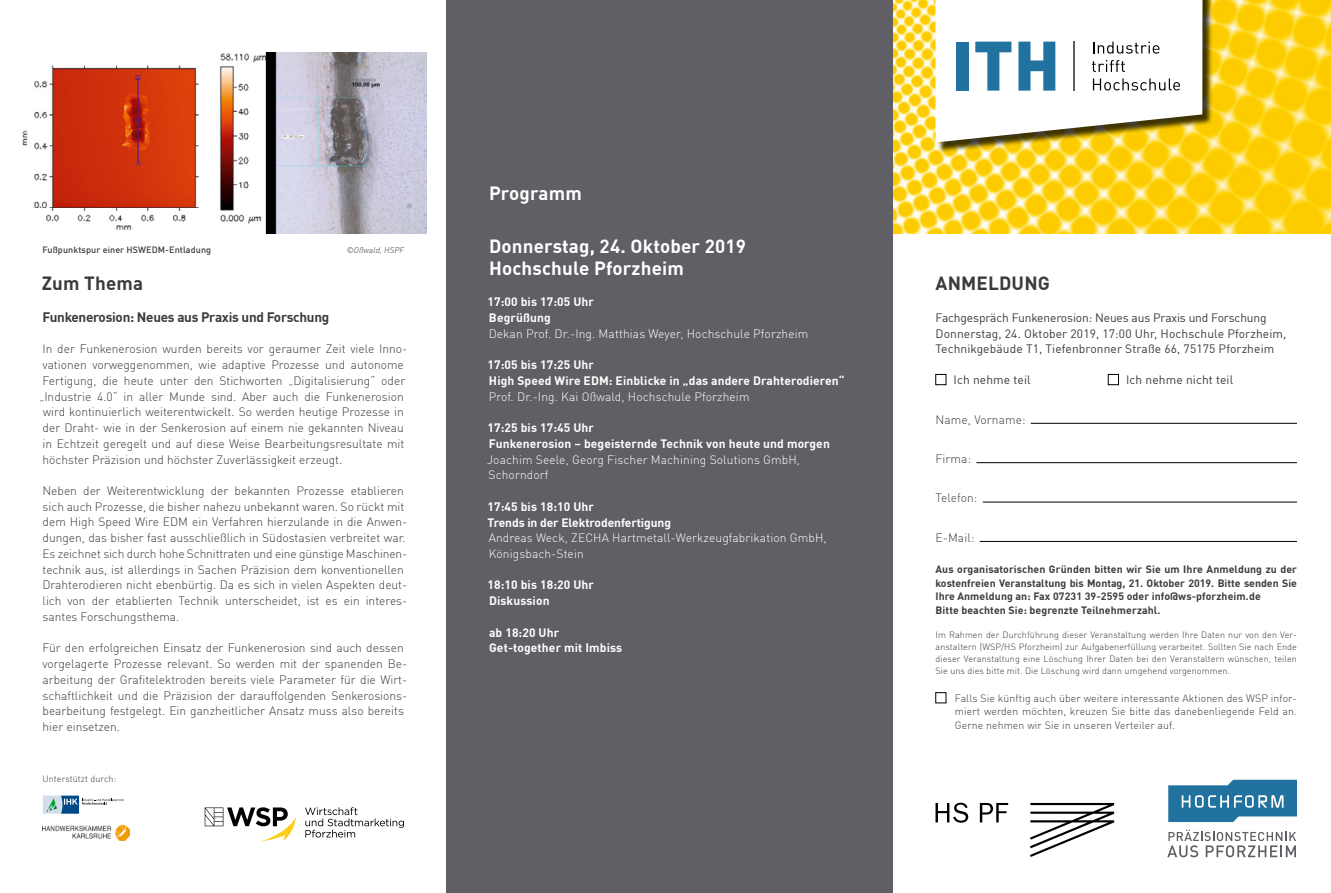
<style>
.page{position:relative;width:1331px;height:893px;background:#fff}
.page>*{position:absolute;margin:0;border:0;box-sizing:border-box;transform-origin:0 0}
.t1{font:700 18.75px/21.8px "DIN Offc";letter-spacing:.01em;color:#fff}
.t2{font:700 18.75px "DIN Offc";letter-spacing:.01em;color:#3b3b3a}
.t3{font:700 13.5px "DIN Offc";letter-spacing:-.02em;color:#3b3b3a}
.t4{font:300 12px/15.8px "DIN Offc";color:#3b3b3a}
.t5{font:700 12px/15.8px "DIN Offc";letter-spacing:.01em;color:#fff}
.t6{font:300 12px/15.8px "DIN Offc";letter-spacing:.01em;color:#fff}
.t7{font:12px/15.8px "DIN Offc";letter-spacing:.01em;color:#3b3b3a}
.t8{font:700 10.5px/13.5px "DIN Offc";letter-spacing:.01em;color:#3b3b3a}
.t9{font:300 10.5px/13.5px "DIN Offc";letter-spacing:.01em;color:#3b3b3a;text-align:justify}
.t10{font:300 9px/12px "DIN Offc";letter-spacing:.01em;color:#3b3b3a;text-align:justify}
.t11{font:500 9px "DIN Offc";letter-spacing:.01em;color:#3b3b3a}
.t12{font:italic 300 8.25px "DIN Offc";letter-spacing:.01em;color:#3b3b3a}
</style>
<div class="page">
<img style="left:893px;top:0;width:438px;height:234px">
<hr style="left:1031px;top:423px;width:266px;height:1px;background:#000">
<hr style="left:976px;top:462px;width:321px;height:1px;background:#000">
<hr style="left:983px;top:502px;width:314px;height:1px;background:#000">
<hr style="left:980px;top:541px;width:317px;height:1px;background:#000">
<div style="left:937px;top:0;width:276px;height:153px;background:#000;opacity:.75"></div>
<svg style="left:935px;top:0;width:267px;height:142px"></svg>
<hr style="left:1073px;top:42px;width:1px;height:49px;background:#605f65">
<div style="left:446px;top:0;width:447px;height:893px;background:#605f65"></div>
<div style="left:1108px;top:374px;width:11px;height:11px;border:1px solid #000"></div>
<div style="left:935px;top:374px;width:11px;height:11px;border:1px solid #000"></div>
<svg style="left:1030px;top:803px;width:84px;height:54px"></svg>
<svg style="left:935px;top:803px;width:73px;height:20px"></svg>
<img style="left:22px;top:53px;width:404px;height:181px">
<div style="left:935px;top:692px;width:11px;height:11px;border:1px solid #000"></div>
<svg style="left:43px;top:796px;width:81px;height:18px"></svg>
<img style="left:43px;top:826px;width:86px;height:14px">
<svg style="left:305px;top:807px;width:99px;height:30px"></svg>
<svg style="left:205px;top:807px;width:91px;height:34px"></svg>
<svg style="left:1167px;top:830px;width:129px;height:27px"></svg>
<svg style="left:1168px;top:780px;width:129px;height:42px"></svg>
<p class="t11" style="left:43px;top:244px;width:170px">Fußpunktspur einer HSWEDM-Entladung</p>
<p class="t12" style="left:347px;top:245px;width:59px">©Oßwald, HSPF</p>
<h1 class="t2" style="left:42px;top:271px;width:103px">Zum Thema</h1>
<p class="t3" style="left:42px;top:308px;width:288px">Funkenerosion: Neues aus Praxis und Forschung</p>
<p class="t4" style="left:39px;top:341px;width:369px">In der Funkenerosion wurden bereits vor geraumer Zeit viele Inno&shy;vationen vorweggenommen, wie adaptive Prozesse und autonome Fertigung, die heute unter den Stichworten „Digitalisierung“ oder „Industrie 4.0“ in aller Munde sind. Aber auch die Funkenerosion wird kontinuierlich weiterentwickelt. So werden heutige Prozesse in der Draht- wie in der Senkerosion auf einem nie gekannten Niveau in Echtzeit geregelt und auf diese Weise Bearbeitungsresultate mit höchster Präzision und höchster Zuverlässigkeit erzeugt.</p>
<p class="t4" style="left:42px;top:483px;width:366px">Neben der Weiterentwicklung der bekannten Prozesse etablieren sich auch Prozesse, die bisher nahezu unbekannt waren. So rückt mit dem High Speed Wire EDM ein Verfahren hierzulande in die Anwen&shy;dungen, das bisher fast ausschließlich in Südostasien verbreitet war.<br>Es zeichnet sich durch hohe Schnittraten und eine günstige Maschinen&shy;technik aus, ist allerdings in Sachen Präzision dem konventionellen Drahterodieren nicht ebenbürtig. Da es sich in vielen Aspekten deut&shy;lich von der etablierten Technik unterscheidet, ist es ein interes&shy;santes Forschungsthema.</p>
<p class="t4" style="left:42px;top:640px;width:366px">Für den erfolgreichen Einsatz der Funkenerosion sind auch dessen vorgelagerte Prozesse relevant. So werden mit der spanenden Be&shy;arbeitung der Grafitelektroden bereits viele Parameter für die Wirt&shy;schaftlichkeit und die Präzision der darauffolgenden Senkerosions&shy;bearbeitung festgelegt. Ein ganzheitlicher Ansatz muss also bereits hier einsetzen.</p>
<p class="t10" style="left:43px;top:772px;width:75px">Unterstützt durch:</p>
<h1 class="t1" style="left:489px;top:182px;width:94px">Programm</h1>
<h1 class="t1" style="left:489px;top:234px;width:259px">Donnerstag, 24. Oktober 2019<br>Hochschule Pforzheim</h1>
<p class="t5" style="left:487px;top:293px;width:108px">17:00 bis 17:05 Uhr<br>Begrüßung</p>
<p class="t6" style="left:489px;top:325px;width:321px">Dekan Prof. Dr.-Ing. Matthias Weyer, Hochschule Pforzheim</p>
<p class="t5" style="left:487px;top:356px;width:359px">17:05 bis 17:25 Uhr<br>High Speed Wire EDM: Einblicke in „das andere Drahterodieren“</p>
<p class="t6" style="left:489px;top:388px;width:262px">Prof. Dr.-Ing. Kai Oßwald, Hochschule Pforzheim</p>
<p class="t5" style="left:487px;top:419px;width:344px">17:25 bis 17:45 Uhr<br>Funkenerosion – begeisternde Technik von heute und morgen</p>
<p class="t6" style="left:487px;top:451px;width:314px">Joachim Seele, Georg Fischer Machining Solutions GmbH,<br>Schorndorf</p>
<p class="t5" style="left:487px;top:498px;width:185px">17:45 bis 18:10 Uhr<br>Trends in der Elektrodenfertigung</p>
<p class="t6" style="left:489px;top:530px;width:339px">Andreas Weck, ZECHA Hartmetall-Werkzeugfabrikation GmbH,<br>Königsbach-Stein</p>
<p class="t5" style="left:487px;top:577px;width:108px">18:10 bis 18:20 Uhr<br>Diskussion</p>
<p class="t5" style="left:489px;top:624px;width:135px">ab 18:20 Uhr<br>Get-together mit Imbiss</p>
<h1 class="t2" style="left:935px;top:271px;width:116px">ANMELDUNG</h1>
<p class="t7" style="left:935px;top:309px;width:352px">Fachgespräch Funkenerosion: Neues aus Praxis und Forschung<br>Donnerstag, 24. Oktober 2019, 17:00 Uhr, Hochschule Pforzheim,<br>Technikgebäude T1, Tiefenbronner Straße 66, 75175 Pforzheim</p>
<p class="t7" style="left:954px;top:372px;width:79px">Ich nehme teil</p>
<p class="t7" style="left:1126px;top:372px;width:109px">Ich nehme nicht teil</p>
<p class="t4" style="left:935px;top:411px;width:92px">Name, Vorname:</p>
<p class="t4" style="left:935px;top:451px;width:37px">Firma:</p>
<p class="t4" style="left:935px;top:490px;width:43px">Telefon:</p>
<p class="t4" style="left:935px;top:529px;width:40px">E-Mail:</p>
<p class="t8" style="left:935px;top:562px;width:363px">Aus organisatorischen Gründen bitten wir Sie um Ihre Anmeldung zu der kostenfreien Veranstaltung bis Montag, 21. Oktober 2019. Bitte senden Sie Ihre Anmeldung an: Fax 07231 39-2595 oder info@ws-pforzheim.de<br>Bitte beachten Sie: begrenzte Teilnehmerzahl.</p>
<p class="t10" style="left:935px;top:629px;width:363px">Im Rahmen der Durchführung dieser Veranstaltung werden Ihre Daten nur von den Ver&shy;anstaltern (WSP/HS Pforzheim) zur Aufgabenerfüllung verarbeitet. Sollten Sie nach Ende dieser Veranstaltung eine Löschung Ihrer Daten bei den Veranstaltern wünschen, teilen Sie uns dies bitte mit. Die Löschung wird dann umgehend vorgenommen.</p>
<p class="t9" style="left:955px;top:691px;width:344px">Falls Sie künftig auch über weitere interessante Aktionen des WSP infor&shy;miert werden möchten, kreuzen Sie bitte das danebenliegende Feld an.<br>Gerne nehmen wir Sie in unseren Verteiler auf.</p>
</div>
